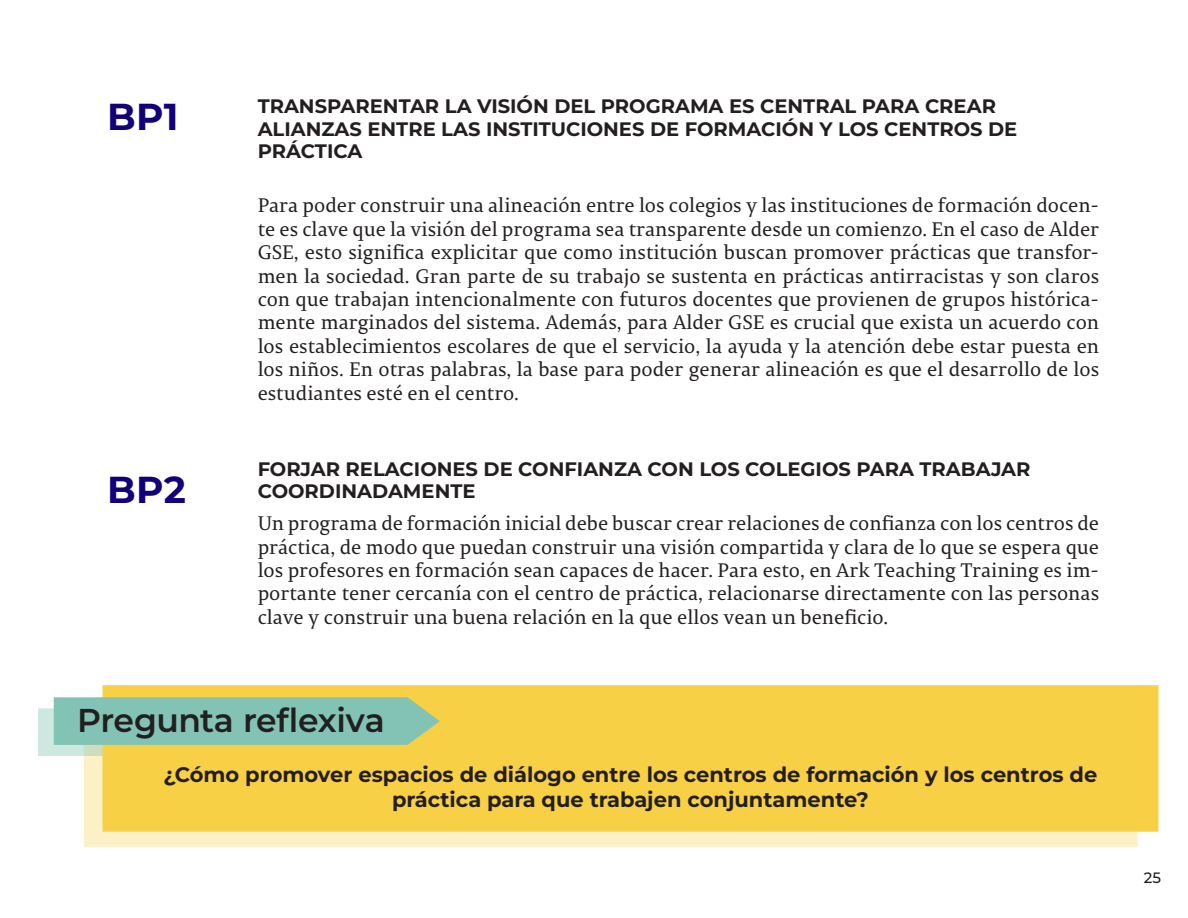
<style>
.page{position:relative;width:1188px;height:918px;background:#fff}
.page>*{position:absolute;margin:0;border:0;box-sizing:border-box;transform-origin:0 0}
.buena_práctica_títul{font:100 37.5px "Montserrat";letter-spacing:.005em;color:#120078}
.t1{font:100 33px "Montserrat";letter-spacing:-.015em;color:#231f20}
.t2{font:100 21px/25.5px "Montserrat";color:#231f20;text-align:center}
.t3{font:19.5px/23.4px "Permian Serif Typeface";color:#231f20;text-align:justify}
.buena_práctica_subti{font:100 19.5px/22.5px "Montserrat";color:#231f20}
.t4{font:100 15px "Montserrat";color:#231f20}
</style>
<div class="page">
<div style="left:84px;top:756px;width:1054px;height:91px;background:#fcf0c7"></div>
<div style="left:102px;top:685px;width:1056px;height:147px;background:#f8d046"></div>
<svg style="left:38px;top:697px;width:491px;height:59px;background:#aec991"></svg>
<p class="buena_práctica_títul" style="left:107px;top:92px;width:73px">BP1</p>
<p class="buena_práctica_títul" style="left:107px;top:465px;width:80px">BP2</p>
<p class="buena_práctica_subti" style="left:258px;top:94px;width:761px">TRANSPARENTAR LA VISIÓN DEL PROGRAMA ES CENTRAL PARA CREAR<br>ALIANZAS ENTRE LAS INSTITUCIONES DE FORMACIÓN Y LOS CENTROS DE<br>PRÁCTICA</p>
<p class="t3" style="left:258px;top:193px;width:843px">Para poder construir una alineación entre los colegios y las instituciones de formación docen&shy;te es clave que la visión del programa sea transparente desde un comienzo. En el caso de Alder GSE, esto significa explicitar que como institución buscan promover prácticas que transfor&shy;men la sociedad. Gran parte de su trabajo se sustenta en prácticas antirracistas y son claros con que trabajan intencionalmente con futuros docentes que provienen de grupos histórica&shy;mente marginados del sistema. Además, para Alder GSE es crucial que exista un acuerdo con los establecimientos escolares de que el servicio, la ayuda y la atención debe estar puesta en los niños. En otras palabras, la base para poder generar alineación es que el desarrollo de los estudiantes esté en el centro.</p>
<p class="buena_práctica_subti" style="left:258px;top:457px;width:774px">FORJAR RELACIONES DE CONFIANZA CON LOS COLEGIOS PARA TRABAJAR<br>COORDINADAMENTE</p>
<p class="t3" style="left:258px;top:511px;width:843px">Un programa de formación inicial debe buscar crear relaciones de confianza con los centros de práctica, de modo que puedan construir una visión compartida y clara de lo que se espera que los profesores en formación sean capaces de hacer. Para esto, en Ark Teaching Training es im&shy;portante tener cercanía con el centro de práctica, relacionarse directamente con las personas clave y construir una buena relación en la que ellos vean un beneficio.</p>
<p class="t1" style="left:77px;top:698px;width:309px">Pregunta reflexiva</p>
<p class="t2" style="left:164px;top:761px;width:935px">¿Cómo promover espacios de diálogo entre los centros de formación y los centros de práctica para que trabajen conjuntamente?</p>
<p class="t4" style="left:1144px;top:868px;width:19px">25</p>
</div>
